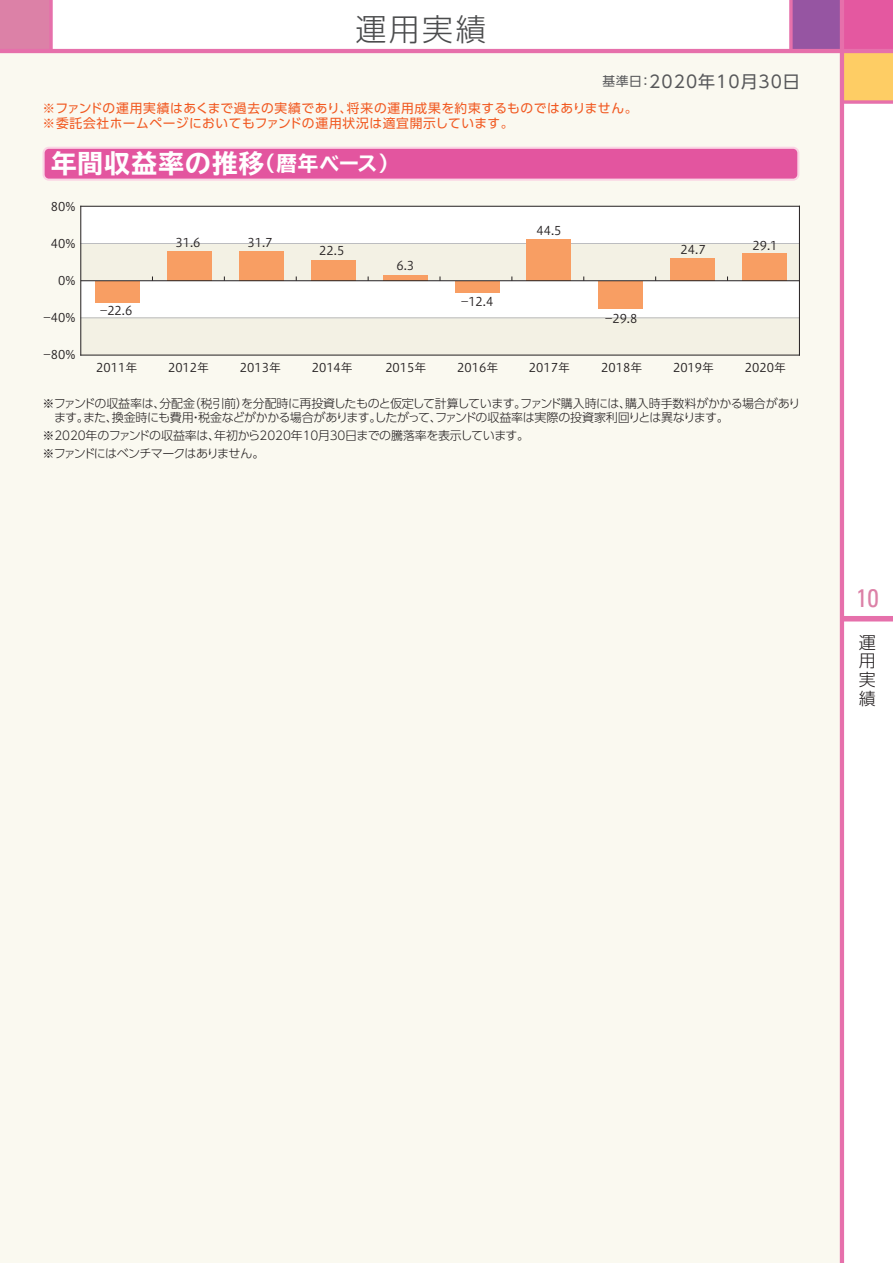
<style>
.page{position:relative;width:893px;height:1263px;background:#fff}
.page>*{position:absolute;margin:0;border:0;box-sizing:border-box;transform-origin:0 0}
.t1{font:300 30.9px "UD Shin Go Pro";color:#4b4c4d}
.t2{font:700 expanded 25.5px "TBUD Go Std";letter-spacing:.05em;color:#fff}
.t3{font:condensed 25.5px "Univers";color:#dc81a7}
.t4{font:16.95px "UD Shin Go Pro";letter-spacing:.06em;color:#57585a}
.t5{font:300 16.95px/18.8px "UD Shin Go Pro";color:#231f20;text-align:justify}
.t6{font:12.75px/14.9px "UD Shin Go Pro";letter-spacing:.045em;color:#f15921}
.t7{font:300 12px/13.8px "UD Shin Go Pro";letter-spacing:-.03em;color:#231f20}
.t8{font:12px "Hiragino UD Sans Std W3";color:#231f20}
.s1{font-size:12.75px}
.s2{font-size:20.4px}
</style>
<div class="page">
<div style="left:0;top:0;width:51px;height:51px;background:#dc81a7"></div>
<svg style="left:49px;top:0;width:4px;height:49px"></svg>
<div style="left:842px;top:0;width:51px;height:51px;background:#e458a0"></div>
<div style="left:842px;top:51px;width:51px;height:51px;background:#fecd64"></div>
<div style="left:791px;top:0;width:51px;height:51px;background:#9655a2"></div>
<div style="left:0;top:51px;width:842px;height:1212px;background:#faf9f0"></div>
<div style="left:842px;top:616px;width:51px;height:5px;background:#e670ab"></div>
<hr style="left:840px;top:0;width:4px;height:1263px;background:#e670ab">
<hr style="left:0;top:49px;width:893px;height:4px;background:#e670ab">
<svg style="left:844px;top:100px;width:49px;height:4px"></svg>
<svg style="left:789px;top:0;width:4px;height:49px"></svg>
<div style="left:81px;top:206px;width:718px;height:37px;background:#fff"></div>
<div style="left:81px;top:243px;width:718px;height:38px;background:#f3f1e4"></div>
<div style="left:81px;top:281px;width:718px;height:37px;background:#fff"></div>
<div style="left:81px;top:318px;width:718px;height:37px;background:#f3f1e4"></div>
<hr style="left:81px;top:243px;width:718px;height:1px;background:#bcbdc0">
<hr style="left:81px;top:317px;width:718px;height:1px;background:#bcbdc0">
<hr style="left:81px;top:206px;width:718px;height:1px;background:#231f20">
<hr style="left:81px;top:355px;width:718px;height:1px;background:#231f20">
<hr style="left:799px;top:206px;width:1px;height:149px;background:#231f20">
<hr style="left:81px;top:206px;width:1px;height:149px;background:#231f20">
<svg style="left:43px;top:147px;width:756px;height:34px;background:#e666a8"></svg>
<div style="left:742px;top:254px;width:45px;height:27px;background:#f89e63"></div>
<div style="left:671px;top:258px;width:44px;height:23px;background:#f89e63"></div>
<div style="left:599px;top:281px;width:44px;height:28px;background:#f89e63"></div>
<div style="left:527px;top:240px;width:44px;height:41px;background:#f89e63"></div>
<div style="left:455px;top:281px;width:44px;height:12px;background:#f89e63"></div>
<div style="left:383px;top:275px;width:44px;height:6px;background:#f89e63"></div>
<div style="left:311px;top:260px;width:45px;height:21px;background:#f89e63"></div>
<div style="left:239px;top:251px;width:45px;height:30px;background:#f89e63"></div>
<div style="left:168px;top:252px;width:44px;height:29px;background:#f89e63"></div>
<div style="left:96px;top:281px;width:44px;height:21px;background:#f89e63"></div>
<hr style="left:81px;top:280px;width:718px;height:1px;background:#231f20">
<h1 class="t1" style="left:356px;top:4px;width:132px">運用実績</h1>
<h3 class="t4" style="left:602px;top:68px;width:199px"><span class="s1">基準日：</span>2020年10月30日</h3>
<p class="t6" style="left:43px;top:101px;width:597px">※ファンドの運用実績はあくまで過去の実績であり、将来の運用成果を約束するものではありません。※委託会社ホームページにおいてもファンドの運用状況は適宜開示しています。</p>
<h2 class="t2" style="left:51px;top:149px;width:349px">年間収益率の推移<span class="s2">（暦年ベース）</span></h2>
<p class="t8" style="left:51px;top:197px;width:26px">80%</p>
<p class="t8" style="left:51px;top:234px;width:26px">40%</p>
<p class="t8" style="left:58px;top:271px;width:19px">0%</p>
<p class="t8" style="left:43px;top:309px;width:34px">-40%</p>
<p class="t8" style="left:43px;top:346px;width:34px">-80%</p>
<p class="t8" style="left:100px;top:302px;width:34px">-22.6</p>
<p class="t8" style="left:176px;top:234px;width:27px">31.6</p>
<p class="t8" style="left:247px;top:233px;width:27px">31.7</p>
<p class="t8" style="left:319px;top:242px;width:27px">22.5</p>
<p class="t8" style="left:396px;top:257px;width:19px">6.3</p>
<p class="t8" style="left:461px;top:293px;width:34px">-12.4</p>
<p class="t8" style="left:536px;top:221px;width:27px">44.5</p>
<p class="t8" style="left:605px;top:310px;width:34px">-29.8</p>
<p class="t8" style="left:681px;top:240px;width:27px">24.7</p>
<p class="t8" style="left:752px;top:236px;width:27px">29.1</p>
<p class="t8" style="left:96px;top:358px;width:43px">2011年</p>
<p class="t8" style="left:168px;top:358px;width:43px">2012年</p>
<p class="t8" style="left:240px;top:358px;width:43px">2013年</p>
<p class="t8" style="left:312px;top:358px;width:43px">2014年</p>
<p class="t8" style="left:385px;top:358px;width:43px">2015年</p>
<p class="t8" style="left:457px;top:358px;width:43px">2016年</p>
<p class="t8" style="left:529px;top:358px;width:43px">2017年</p>
<p class="t8" style="left:601px;top:358px;width:43px">2018年</p>
<p class="t8" style="left:673px;top:358px;width:43px">2019年</p>
<p class="t8" style="left:745px;top:358px;width:43px">2020年</p>
<p class="t7" style="left:54px;top:396px;width:748px;text-indent:-12px">※ファンドの収益率は、分配金（税引前）を分配時に再投資したものと仮定して計算しています。ファンド購入時には、購入時手数料がかかる場合があります。また、換金時にも費用・税金などがかかる場合があります。したがって、ファンドの収益率は実際の投資家利回りとは異なります。</p>
<p class="t7" style="left:43px;top:426px;width:488px;line-height:18px">※2020年のファンドの収益率は、年初から2020年10月30日までの騰落率を表示しています。※ファンドにはベンチマークはありません。</p>
<h2 class="t3" style="left:856px;top:582px;width:24px">10</h2>
<h3 class="t5" style="left:859px;top:632px;width:18px">運用実績</h3>
</div>
